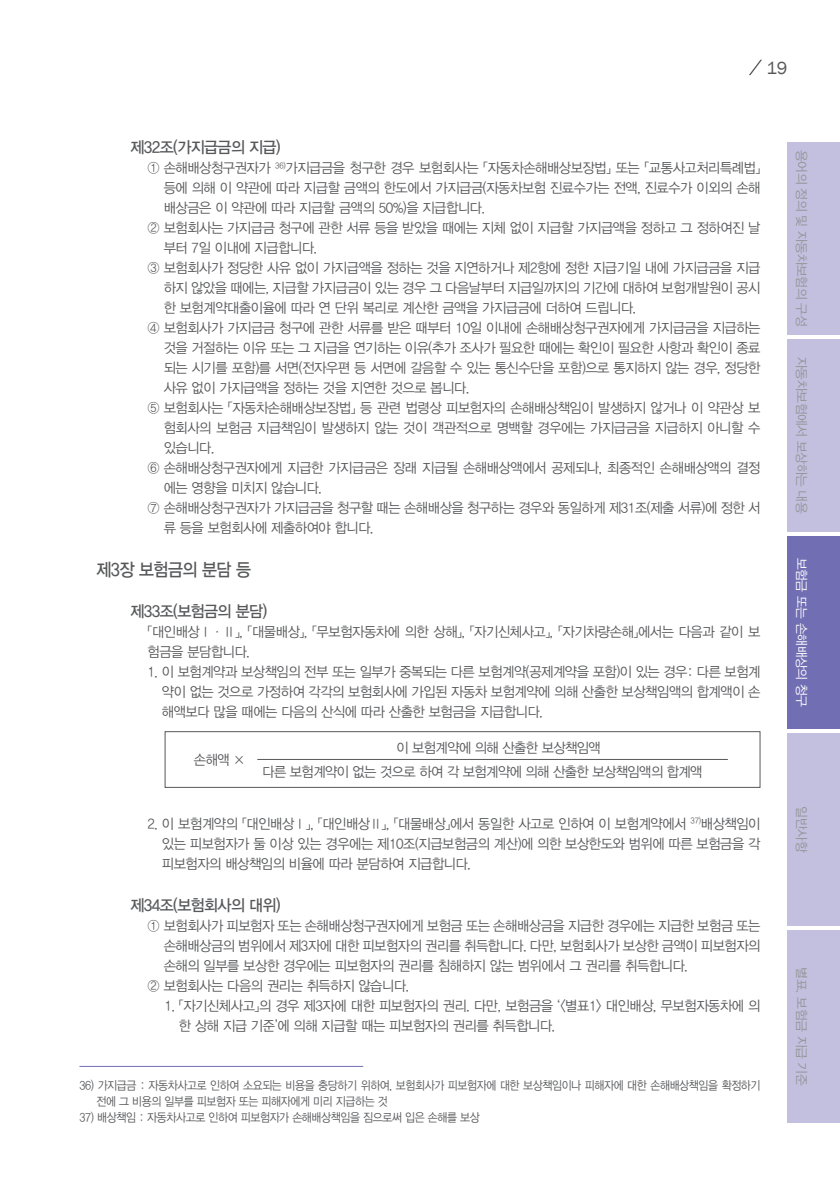
<style>
.page{position:relative;width:840px;height:1191px;background:#fff}
.page>*{position:absolute;margin:0;border:0;box-sizing:border-box;transform-origin:0 0}
.제1장_조{font:18px "YDVYGO Std 33";letter-spacing:-.03em;color:#57585a;scale:.9 1}
.t1{font:18px "Franklin Gothic";color:#57585a}
.조조{font:16px "YDVYGO Std 33";letter-spacing:-.04em;color:#57585a;scale:.95 1}
.본문_1{font:14px/20px "YDVYGO Std 32";letter-spacing:-.03em;color:#57585a;text-align:justify;scale:.95 1}
.t2{font:12.8px "YDVYGO Std 12";letter-spacing:-.03em;color:#939598}
.t3{font:12.8px "YDVYGO Std 12";letter-spacing:-.03em;color:#fff}
.각주{font:12px/16px "YDVYGO Std 32";letter-spacing:-.03em;color:#57585a;scale:.9 1}
</style>
<div class="page">
<div style="left:787px;top:142px;width:52px;height:192px;background:#c3c0df"></div>
<div style="left:787px;top:339px;width:52px;height:192px;background:#c3c0df"></div>
<div style="left:787px;top:733px;width:52px;height:193px;background:#c3c0df"></div>
<div style="left:787px;top:930px;width:52px;height:193px;background:#c3c0df"></div>
<svg style="left:749px;top:60px;width:12px;height:15px"></svg>
<div style="left:787px;top:536px;width:52px;height:193px;background:#716eb3"></div>
<hr style="left:257px;top:759px;width:470px;height:1px;background:#57585a">
<div style="left:164px;top:731px;width:596px;height:57px;border:1px solid #57585a"></div>
<hr style="left:79px;top:1066px;width:284px;height:1px;background:#716eb3">
<p class="t1" style="left:766px;top:57px;width:22px">19</p>
<p class="조조" style="left:130px;top:139px;width:159px">제32조(가지급금의 지급)</p>
<p class="본문_1" style="left:163px;top:158px;width:629px;text-indent:-16px">① 손해배상청구권자가 <sup>36)</sup>가지급금을 청구한 경우 보험회사는 「자동차손해배상보장법」 또는 「교통사고처리특례법」등에 의해 이 약관에 따라 지급할 금액의 한도에서 가지급금(자동차보험 진료수가는 전액, 진료수가 이외의 손해 배상금은 이 약관에 따라 지급할 금액의 50%)을 지급합니다.</p>
<p class="본문_1" style="left:163px;top:218px;width:629px;text-indent:-16px">② 보험회사는 가지급금 청구에 관한 서류 등을 받았을 때에는 지체 없이 지급할 가지급액을 정하고 그 정하여진 날 부터 7일 이내에 지급합니다.</p>
<p class="본문_1" style="left:163px;top:258px;width:629px;text-indent:-16px">③ 보험회사가 정당한 사유 없이 가지급액을 정하는 것을 지연하거나 제2항에 정한 지급기일 내에 가지급금을 지급 하지 않았을 때에는, 지급할 가지급금이 있는 경우 그 다음날부터 지급일까지의 기간에 대하여 보험개발원이 공시 한 보험계약대출이율에 따라 연 단위 복리로 계산한 금액을 가지급금에 더하여 드립니다.</p>
<p class="본문_1" style="left:163px;top:318px;width:629px;text-indent:-16px">④ 보험회사가 가지급금 청구에 관한 서류를 받은 때부터 10일 이내에 손해배상청구권자에게 가지급금을 지급하는 것을 거절하는 이유 또는 그 지급을 연기하는 이유(추가 조사가 필요한 때에는 확인이 필요한 사항과 확인이 종료 되는 시기를 포함)를 서면(전자우편 등 서면에 갈음할 수 있는 통신수단을 포함)으로 통지하지 않는 경우, 정당한 사유 없이 가지급액을 정하는 것을 지연한 것으로 봅니다.</p>
<p class="본문_1" style="left:163px;top:398px;width:629px;text-indent:-16px">⑤ 보험회사는 「자동차손해배상보장법」 등 관련 법령상 피보험자의 손해배상책임이 발생하지 않거나 이 약관상 보 험회사의 보험금 지급책임이 발생하지 않는 것이 객관적으로 명백할 경우에는 가지급금을 지급하지 아니할 수 있습니다.</p>
<p class="본문_1" style="left:163px;top:458px;width:629px;text-indent:-16px">⑥ 손해배상청구권자에게 지급한 가지급금은 장래 지급될 손해배상액에서 공제되나, 최종적인 손해배상액의 결정 에는 영향을 미치지 않습니다.</p>
<p class="본문_1" style="left:163px;top:498px;width:629px;text-indent:-16px">⑦ 손해배상청구권자가 가지급금을 청구할 때는 손해배상을 청구하는 경우와 동일하게 제31조(제출 서류)에 정한 서 류 등을 보험회사에 제출하여야 합니다.</p>
<p class="제1장_조" style="left:96px;top:560px;width:173px">제3장 보험금의 분담 등</p>
<p class="조조" style="left:130px;top:603px;width:145px">제33조(보험금의 분담)</p>
<p class="본문_1" style="left:147px;top:622px;width:646px">「대인배상Ⅰ·Ⅱ」, 「대물배상」, 「무보험자동차에 의한 상해」, 「자기신체사고」, 「자기차량손해」에서는 다음과 같이 보 험금을 분담합니다.</p>
<p class="본문_1" style="left:162px;top:662px;width:631px;text-indent:-14px">1. 이 보험계약과 보상책임의 전부 또는 일부가 중복되는 다른 보험계약(공제계약을 포함)이 있는 경우: 다른 보험계 약이 없는 것으로 가정하여 각각의 보험회사에 가입된 자동차 보험계약에 의해 산출한 보상책임액의 합계액이 손 해액보다 많을 때에는 다음의 산식에 따라 산출한 보험금을 지급합니다.</p>
<p class="본문_1" style="left:396px;top:738px;width:217px">이 보험계약에 의해 산출한 보상책임액</p>
<p class="본문_1" style="left:194px;top:750px;width:56px">손해액 ×</p>
<p class="본문_1" style="left:262px;top:762px;width:464px">다른 보험계약이 없는 것으로 하여 각 보험계약에 의해 산출한 보상책임액의 합계액</p>
<p class="본문_1" style="left:162px;top:813px;width:631px;text-indent:-14px">2. 이 보험계약의 「대인배상Ⅰ」, 「대인배상Ⅱ」, 「대물배상」에서 동일한 사고로 인하여 이 보험계약에서 <sup>37)</sup>배상책임이 있는 피보험자가 둘 이상 있는 경우에는 제10조(지급보험금의 계산)에 의한 보상한도와 범위에 따른 보험금을 각 피보험자의 배상책임의 비율에 따라 분담하여 지급합니다.</p>
<p class="조조" style="left:130px;top:896px;width:159px">제34조(보험회사의 대위)</p>
<p class="본문_1" style="left:163px;top:915px;width:629px;text-indent:-16px">① 보험회사가 피보험자 또는 손해배상청구권자에게 보험금 또는 손해배상금을 지급한 경우에는 지급한 보험금 또는 손해배상금의 범위에서 제3자에 대한 피보험자의 권리를 취득합니다. 다만, 보험회사가 보상한 금액이 피보험자의 손해의 일부를 보상한 경우에는 피보험자의 권리를 침해하지 않는 범위에서 그 권리를 취득합니다.</p>
<p class="본문_1" style="left:147px;top:975px;width:277px">② 보험회사는 다음의 권리는 취득하지 않습니다.</p>
<p class="본문_1" style="left:179px;top:995px;width:613px;text-indent:-14px">1. 「자기신체사고」의 경우 제3자에 대한 피보험자의 권리. 다만, 보험금을 ‘&lt;별표1&gt; 대인배상, 무보험자동차에 의 한 상해 지급 기준’에 의해 지급할 때는 피보험자의 권리를 취득합니다.</p>
<p class="각주" style="left:96px;top:1077px;width:739px;text-indent:-17px">36) 가지급금 : 자동차사고로 인하여 소요되는 비용을 충당하기 위하여, 보험회사가 피보험자에 대한 보상책임이나 피해자에 대한 손해배상책임을 확정하기 전에 그 비용의 일부를 피보험자 또는 피해자에게 미리 지급하는 것</p>
<p class="각주" style="left:79px;top:1109px;width:446px">37) 배상책임 : 자동차사고로 인하여 피보험자가 손해배상책임을 짐으로써 입은 손해를 보상</p>
<p class="t2" style="left:807px;top:150px;width:178px;rotate:90deg">용어의 정의 및 자동차보험의 구성</p>
<p class="t2" style="left:807px;top:357px;width:158px;rotate:90deg">자동차보험에서 보상하는 내용</p>
<p class="t3" style="left:807px;top:557px;width:151px;rotate:90deg">보험금 또는 손해배상의 청구</p>
<p class="t2" style="left:807px;top:806px;width:47px;rotate:90deg">일반사항</p>
<p class="t2" style="left:807px;top:967px;width:120px;rotate:90deg">별표. 보험금 지급 기준</p>
</div>
